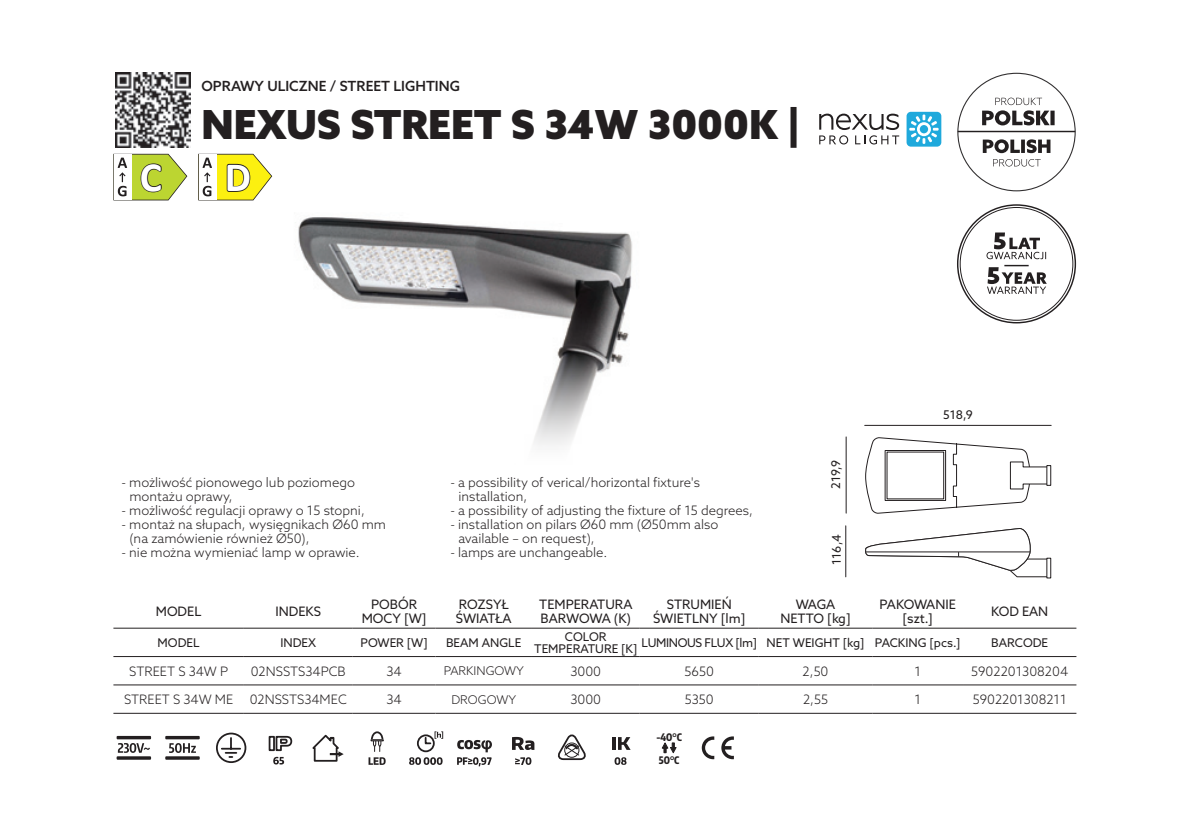
<style>
.page{position:relative;width:1191px;height:840px;background:#fff}
.page>*{position:absolute;margin:0;border:0;box-sizing:border-box;transform-origin:0 0}
.t1{font:700 41.8px "Calibri";color:#fff}
.t2{font:900 40px "Azo Sans";color:#231f20}
.t3{font:500 14px "Azo Sans";color:#231f20}
.CECHY{font:300 13px/14px "Azo Sans";color:#231f20}
.Styl_akapitowy_6_5_r{font:13px/14px "Azo Sans";color:#231f20;text-align:center}
.Styl_akapitowy_6_5{font:300 13px "Azo Sans";color:#231f20}
.Styl_akapitowy_6_reg{font:12px "Azo Sans";color:#231f20}
.Styl_akapitowy_tabel{font:300 12px "Azo Sans";color:#231f20}
.Styl_akapitowy_6_reg-2{font:12px "Azo Sans";letter-spacing:-.03em;color:#231f20}
.t4{font:800 10.4px "Encode Sans Compressed";color:#231f20}
</style>
<div class="page">
<img style="left:248px;top:200px;width:385px;height:246px">
<img style="left:115px;top:72px;width:75px;height:75px">
<svg style="left:819px;top:113px;width:80px;height:31px"></svg>
<div style="left:906px;top:112px;width:35px;height:34px;background:#1fa9dc;border-radius:4px"></div>
<svg style="left:909px;top:114px;width:29px;height:30px"></svg>
<svg style="left:113px;top:628px;width:131px;height:58px"></svg>
<svg style="left:244px;top:628px;width:832px;height:58px"></svg>
<hr style="left:113px;top:627px;width:131px;height:1px;background:#231f20">
<hr style="left:872px;top:627px;width:91px;height:1px;background:#231f20">
<hr style="left:963px;top:627px;width:113px;height:1px;background:#231f20">
<hr style="left:113px;top:655px;width:131px;height:1px;background:#231f20">
<hr style="left:113px;top:684px;width:131px;height:1px;background:#231f20">
<hr style="left:113px;top:712px;width:131px;height:1px;background:#231f20">
<hr style="left:244px;top:684px;width:109px;height:1px;background:#231f20">
<hr style="left:244px;top:712px;width:109px;height:1px;background:#231f20">
<hr style="left:872px;top:655px;width:91px;height:1px;background:#231f20">
<hr style="left:963px;top:655px;width:113px;height:1px;background:#231f20">
<hr style="left:639px;top:684px;width:120px;height:1px;background:#231f20">
<hr style="left:759px;top:684px;width:113px;height:1px;background:#231f20">
<hr style="left:872px;top:684px;width:91px;height:1px;background:#231f20">
<hr style="left:963px;top:684px;width:113px;height:1px;background:#231f20">
<hr style="left:639px;top:712px;width:120px;height:1px;background:#231f20">
<hr style="left:759px;top:712px;width:113px;height:1px;background:#231f20">
<hr style="left:872px;top:712px;width:91px;height:1px;background:#231f20">
<hr style="left:963px;top:712px;width:113px;height:1px;background:#231f20">
<hr style="left:353px;top:684px;width:82px;height:1px;background:#231f20">
<hr style="left:353px;top:712px;width:82px;height:1px;background:#231f20">
<hr style="left:435px;top:684px;width:97px;height:1px;background:#231f20">
<hr style="left:435px;top:712px;width:97px;height:1px;background:#231f20">
<hr style="left:532px;top:684px;width:107px;height:1px;background:#231f20">
<hr style="left:532px;top:712px;width:107px;height:1px;background:#231f20">
<hr style="left:244px;top:627px;width:109px;height:1px;background:#231f20">
<hr style="left:353px;top:627px;width:82px;height:1px;background:#231f20">
<hr style="left:435px;top:627px;width:97px;height:1px;background:#231f20">
<hr style="left:532px;top:627px;width:107px;height:1px;background:#231f20">
<hr style="left:639px;top:627px;width:120px;height:1px;background:#231f20">
<hr style="left:759px;top:627px;width:113px;height:1px;background:#231f20">
<hr style="left:244px;top:655px;width:109px;height:1px;background:#231f20">
<hr style="left:353px;top:655px;width:82px;height:1px;background:#231f20">
<hr style="left:435px;top:655px;width:97px;height:1px;background:#231f20">
<hr style="left:532px;top:655px;width:107px;height:1px;background:#231f20">
<hr style="left:639px;top:655px;width:120px;height:1px;background:#231f20">
<hr style="left:759px;top:655px;width:113px;height:1px;background:#231f20">
<svg style="left:118px;top:743px;width:32px;height:9px"></svg>
<div style="left:117px;top:735px;width:34px;height:4px;border:2px solid #231f20"></div>
<div style="left:117px;top:755px;width:34px;height:4px;border:2px solid #231f20"></div>
<div style="left:165px;top:735px;width:35px;height:4px;border:2px solid #231f20"></div>
<div style="left:165px;top:755px;width:35px;height:4px;border:2px solid #231f20"></div>
<svg style="left:169px;top:743px;width:27px;height:9px"></svg>
<svg style="left:216px;top:732px;width:31px;height:31px"></svg>
<svg style="left:268px;top:735px;width:25px;height:29px"></svg>
<svg style="left:312px;top:734px;width:32px;height:28px"></svg>
<svg style="left:368px;top:731px;width:17px;height:33px"></svg>
<svg style="left:409px;top:731px;width:34px;height:33px"></svg>
<svg style="left:457px;top:740px;width:35px;height:26px"></svg>
<svg style="left:515px;top:757px;width:16px;height:7px"></svg>
<svg style="left:512px;top:736px;width:22px;height:13px"></svg>
<svg style="left:558px;top:734px;width:28px;height:26px"></svg>
<svg style="left:614px;top:757px;width:12px;height:7px"></svg>
<svg style="left:612px;top:737px;width:18px;height:12px"></svg>
<svg style="left:661px;top:742px;width:16px;height:11px"></svg>
<svg style="left:702px;top:736px;width:12px;height:22px"></svg>
<svg style="left:721px;top:736px;width:13px;height:22px"></svg>
<svg style="left:865px;top:437px;width:185px;height:76px"></svg>
<div style="left:1046px;top:557px;width:5px;height:21px;border:1px solid #231f20"></div>
<hr style="left:1046px;top:465px;width:4px;height:20px;background:#fff">
<div style="left:1046px;top:465px;width:5px;height:20px;border:1px solid #231f20"></div>
<hr style="left:864px;top:425px;width:187px;height:1px;background:#231f20">
<hr style="left:845px;top:436px;width:1px;height:77px;background:#231f20">
<svg style="left:865px;top:528px;width:184px;height:49px"></svg>
<hr style="left:866px;top:551px;width:163px;height:1px;background:#231f20">
<hr style="left:845px;top:525px;width:1px;height:51px;background:#231f20">
<svg style="left:986px;top:232px;width:60px;height:27px"></svg>
<svg style="left:987px;top:265px;width:59px;height:29px"></svg>
<hr style="left:957px;top:131px;width:118px;height:1px;background:#231f20">
<svg style="left:982px;top:98px;width:72px;height:27px"></svg>
<svg style="left:993px;top:159px;width:47px;height:7px"></svg>
<svg style="left:982px;top:139px;width:68px;height:14px"></svg>
<svg style="left:113px;top:154px;width:74px;height:46px"></svg>
<svg style="left:198px;top:154px;width:74px;height:46px"></svg>
<p class="t3" style="left:201px;top:77px;width:260px">OPRAWY ULICZNE / STREET LIGHTING</p>
<p class="t2" style="left:201px;top:98px;width:600px">NEXUS STREET S 34W 3000K |</p>
<p class="t1" style="left:140px;top:147px;width:24px">C</p>
<p class="t1" style="left:225px;top:147px;width:28px">D</p>
<p class="CECHY" style="left:129px;top:475px;width:227px;text-indent:-8px">- możliwość pionowego lub poziomego montażu oprawy,</p>
<p class="CECHY" style="left:121px;top:503px;width:245px">- możliwość regulacji oprawy o 15 stopni,</p>
<p class="CECHY" style="left:129px;top:517px;width:258px;text-indent:-8px">- montaż na słupach, wysięgnikach Ø60 mm (na zamówienie również Ø50),</p>
<p class="CECHY" style="left:121px;top:545px;width:240px">- nie można wymieniać lamp w oprawie.</p>
<p class="CECHY" style="left:458px;top:475px;width:243px;text-indent:-8px">- a possibility of verical/horizontal fixture's installation,</p>
<p class="CECHY" style="left:450px;top:503px;width:304px">- a possibility of adjusting the fixture of 15 degrees,</p>
<p class="CECHY" style="left:458px;top:517px;width:261px;text-indent:-8px">- installation on pilars Ø60 mm (Ø50mm also available – on request),</p>
<p class="CECHY" style="left:450px;top:545px;width:159px">- lamps are unchangeable.</p>
<p class="Styl_akapitowy_6_reg" style="left:828px;top:488px;width:30px;rotate:-90deg">219,9</p>
<p class="Styl_akapitowy_6_reg" style="left:828px;top:564px;width:32px;rotate:-90deg">116,4</p>
<p class="Styl_akapitowy_6_reg" style="left:943px;top:406px;width:31px">518,9</p>
<p class="Styl_akapitowy_6_5_r" style="left:156px;top:604px;width:47px">MODEL</p>
<p class="Styl_akapitowy_6_5_r" style="left:275px;top:604px;width:47px">INDEKS</p>
<p class="Styl_akapitowy_6_5_r" style="left:362px;top:597px;width:66px">POBÓR<br>MOCY [W]</p>
<p class="Styl_akapitowy_6_5_r" style="left:456px;top:597px;width:57px;text-align:left">ROZSYŁ<br>ŚWIATŁA</p>
<p class="Styl_akapitowy_6_5_r" style="left:539px;top:597px;width:95px;text-align:left">TEMPERATURA<br>BARWOWA (K)</p>
<p class="Styl_akapitowy_6_5_r" style="left:653px;top:597px;width:94px">STRUMIEŃ<br>ŚWIETLNY [lm]</p>
<p class="Styl_akapitowy_6_5_r" style="left:780px;top:597px;width:72px">WAGA<br>NETTO [kg]</p>
<p class="Styl_akapitowy_6_5_r" style="left:879px;top:597px;width:78px">PAKOWANIE</p>
<p class="Styl_akapitowy_6_5_r" style="left:902px;top:611px;width:32px">[szt.]</p>
<p class="Styl_akapitowy_6_5_r" style="left:991px;top:604px;width:59px">KOD EAN</p>
<p class="Styl_akapitowy_6_reg" style="left:158px;top:634px;width:44px">MODEL</p>
<p class="Styl_akapitowy_6_reg" style="left:280px;top:634px;width:37px">INDEX</p>
<p class="Styl_akapitowy_6_reg" style="left:360px;top:634px;width:69px">POWER [W]</p>
<p class="Styl_akapitowy_6_reg" style="left:446px;top:634px;width:77px">BEAM ANGLE</p>
<p class="Styl_akapitowy_6_reg" style="left:565px;top:628px;width:43px">COLOR</p>
<p class="Styl_akapitowy_6_reg" style="left:534px;top:640px;width:105px">TEMPERATURE [K]</p>
<p class="Styl_akapitowy_6_reg-2" style="left:641px;top:634px;width:117px">LUMINOUS FLUX [lm]</p>
<p class="Styl_akapitowy_6_reg" style="left:766px;top:634px;width:99px">NET WEIGHT [kg]</p>
<p class="Styl_akapitowy_6_reg" style="left:874px;top:634px;width:87px">PACKING [pcs.]</p>
<p class="Styl_akapitowy_6_reg" style="left:991px;top:634px;width:59px">BARCODE</p>
<p class="Styl_akapitowy_6_5" style="left:129px;top:662px;width:100px">STREET S 34W P</p>
<p class="Styl_akapitowy_6_5" style="left:251px;top:662px;width:97px">02NSSTS34PCB</p>
<p class="Styl_akapitowy_6_5" style="left:386px;top:662px;width:17px">34</p>
<p class="Styl_akapitowy_tabel" style="left:444px;top:663px;width:82px">PARKINGOWY</p>
<p class="Styl_akapitowy_6_5" style="left:570px;top:662px;width:32px">3000</p>
<p class="Styl_akapitowy_6_5" style="left:684px;top:662px;width:31px">5650</p>
<p class="Styl_akapitowy_6_5" style="left:802px;top:662px;width:27px">2,50</p>
<p class="Styl_akapitowy_6_5" style="left:914px;top:662px;width:8px">1</p>
<p class="Styl_akapitowy_6_5" style="left:971px;top:662px;width:98px">5902201308204</p>
<p class="Styl_akapitowy_6_5" style="left:124px;top:690px;width:111px">STREET S 34W ME</p>
<p class="Styl_akapitowy_6_5" style="left:250px;top:690px;width:99px">02NSSTS34MEC</p>
<p class="Styl_akapitowy_6_5" style="left:386px;top:690px;width:17px">34</p>
<p class="Styl_akapitowy_tabel" style="left:451px;top:691px;width:66px">DROGOWY</p>
<p class="Styl_akapitowy_6_5" style="left:570px;top:690px;width:32px">3000</p>
<p class="Styl_akapitowy_6_5" style="left:685px;top:690px;width:30px">5350</p>
<p class="Styl_akapitowy_6_5" style="left:803px;top:690px;width:27px">2,55</p>
<p class="Styl_akapitowy_6_5" style="left:914px;top:690px;width:8px">1</p>
<p class="Styl_akapitowy_6_5" style="left:972px;top:690px;width:95px">5902201308211</p>
<p class="t4" style="left:656px;top:729px;width:27px">-40°C</p>
<p class="t4" style="left:659px;top:753px;width:22px">50°C</p>
</div>
